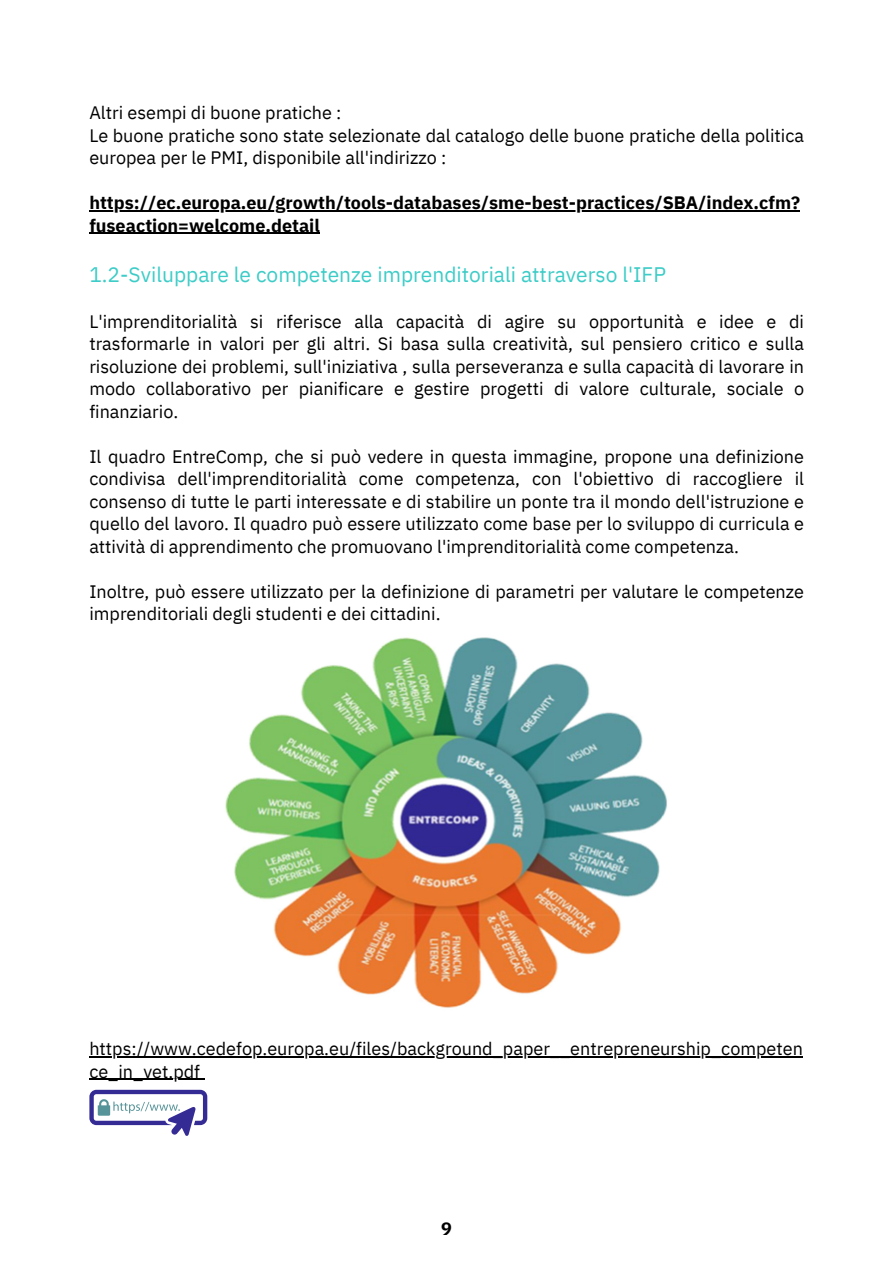
<style>
.page{position:relative;width:893px;height:1264px;background:#fff}
.page>*{position:absolute;margin:0;border:0;box-sizing:border-box;transform-origin:0 0}
.t1{font:21px "IBM Plex Sans";color:#3dccc7}
.t2{font:18px/22.5px "IBM Plex Sans";color:#000}
.t3{font:700 18px/22.5px "IBM Plex Sans";color:#000}
</style>
<div class="page">
<img style="left:225px;top:637px;width:442px;height:371px">
<svg style="left:89px;top:1089px;width:118px;height:46px"></svg>
<hr style="left:89px;top:210px;width:711px;height:1px;background:#000">
<hr style="left:89px;top:233px;width:231px;height:1px;background:#000">
<hr style="left:89px;top:1056px;width:713px;height:1px;background:#000">
<hr style="left:89px;top:1078px;width:111px;height:2px;background:#000">
<p class="t2" style="left:89px;top:101px;width:716px">Altri esempi di buone pratiche :<br>Le buone pratiche sono state selezionate dal catalogo delle buone pratiche della politica europea per le PMI, disponibile all'indirizzo :</p>
<p class="t3" style="left:89px;top:191px;width:712px">https://ec.europa.eu/growth/tools-databases/sme-best-practices/SBA/index.cfm? fuseaction=welcome.detail</p>
<p class="t1" style="left:89px;top:260px;width:578px">1.2-Sviluppare le competenze imprenditoriali attraverso l'IFP</p>
<p class="t2" style="left:89px;top:310px;width:716px;text-align:justify">L'imprenditorialità si riferisce alla capacità di agire su opportunità e idee e di trasformarle in valori per gli altri. Si basa sulla creatività, sul pensiero critico e sulla risoluzione dei problemi, sull'iniziativa , sulla perseveranza e sulla capacità di lavorare in modo collaborativo per pianificare e gestire progetti di valore culturale, sociale o finanziario.</p>
<p class="t2" style="left:89px;top:445px;width:716px;text-align:justify">Il quadro EntreComp, che si può vedere in questa immagine, propone una definizione condivisa dell'imprenditorialità come competenza, con l'obiettivo di raccogliere il consenso di tutte le parti interessate e di stabilire un ponte tra il mondo dell'istruzione e quello del lavoro. Il quadro può essere utilizzato come base per lo sviluppo di curricula e attività di apprendimento che promuovano l'imprenditorialità come competenza.</p>
<p class="t2" style="left:89px;top:580px;width:716px">Inoltre, può essere utilizzato per la definizione di parametri per valutare le competenze imprenditoriali degli studenti e dei cittadini.</p>
<p class="t2" style="left:89px;top:1037px;width:715px">https://www.cedefop.europa.eu/files/background_paper__entrepreneurship_competen ce_in_vet.pdf</p>
<p class="t3" style="left:441px;top:1217px;width:12px">9</p>
</div>
